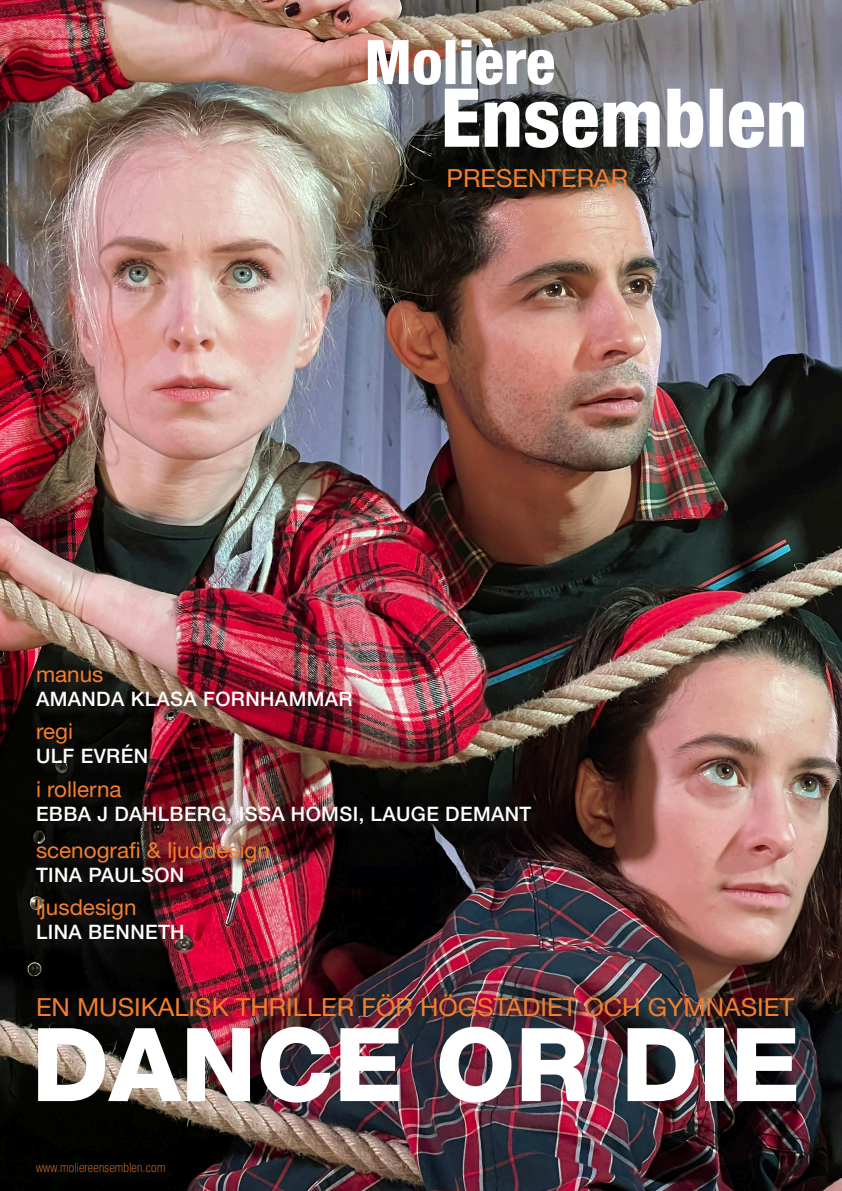
<style>
.page{position:relative;width:842px;height:1191px;background:#fff}
.page>*{position:absolute;margin:0;border:0;box-sizing:border-box;transform-origin:0 0}
.t1{font:800 102px "Helvetica Neue LT Std";color:#fff}
.t2{font:25px "Helvetica Neue LT Std";color:#f47f2e}
.t3{font:22px "Helvetica Neue LT Std";color:#f47f2e}
.t4{font:500 19.9px "Helvetica Neue LT Std";letter-spacing:.02em;color:#fff}
.t5{font:100 condensed 13px "Helvetica Neue LT Std";letter-spacing:.02em;color:#f47f2e}
</style>
<div class="page">
<img style="left:0;top:0;width:842px;height:1191px">
<img style="left:367px;top:36px;width:439px;height:112px">
<div style="left:38px;top:671px;width:506px;height:280px;background:#231f20;opacity:.75"></div>
<div style="left:38px;top:1164px;width:139px;height:19px;background:#020202"></div>
<div style="left:39px;top:996px;width:767px;height:32px;background:#231f20;opacity:.75"></div>
<p class="t2" style="left:446px;top:163px;width:183px">PRESENTERAR</p>
<p class="t3" style="left:36px;top:661px;width:69px">manus</p>
<p class="t4" style="left:36px;top:687px;width:318px">AMANDA KLASA FORNHAMMAR</p>
<p class="t3" style="left:36px;top:718px;width:38px">regi</p>
<p class="t4" style="left:36px;top:744px;width:114px">ULF EVRÉN</p>
<p class="t3" style="left:36px;top:776px;width:87px">i rollerna</p>
<p class="t4" style="left:36px;top:801px;width:497px">EBBA J DAHLBERG, ISSA HOMSI, LAUGE DEMANT</p>
<p class="t3" style="left:36px;top:836px;width:235px">scenografi &amp; ljuddesign</p>
<p class="t4" style="left:36px;top:862px;width:150px">TINA PAULSON</p>
<p class="t3" style="left:36px;top:894px;width:102px">ljusdesign</p>
<p class="t4" style="left:36px;top:920px;width:150px">LINA BENNETH</p>
<p class="t2" style="left:36px;top:992px;width:759px">EN MUSIKALISK THRILLER FÖR HÖGSTADIET OCH GYMNASIET</p>
<p class="t1" style="left:32px;top:1004px;width:770px">DANCE OR DIE</p>
<p class="t5" style="left:36px;top:1160px;width:131px">www.moliereensemblen.com</p>
</div>
